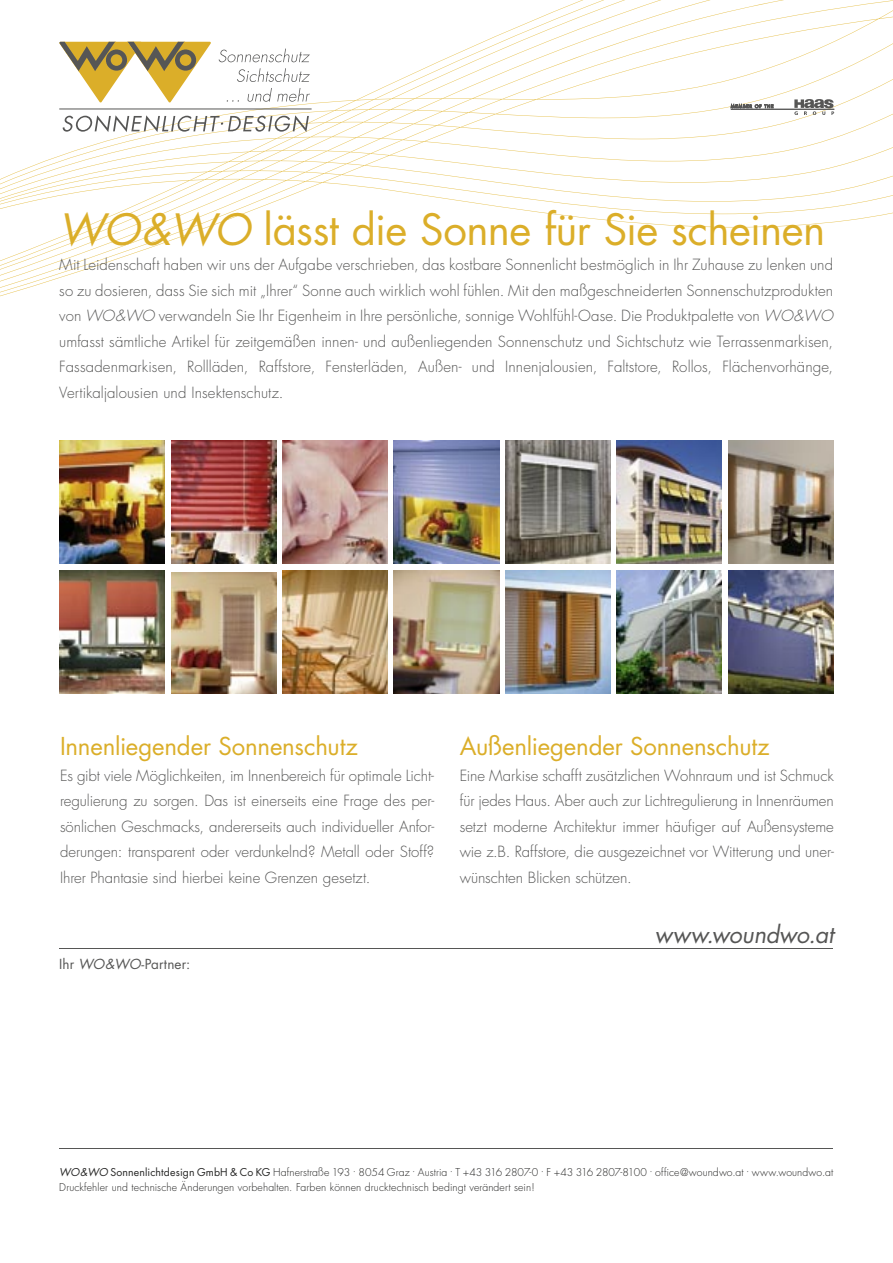
<style>
.page{position:relative;width:893px;height:1263px;background:#fff}
.page>*{position:absolute;margin:0;border:0;box-sizing:border-box;transform-origin:0 0}
.t1{font:42px "Futura";letter-spacing:-.01em;color:#dbae29}
.t2{font:24px "Futura";letter-spacing:-.005em;color:#dbae29}
.t3{font:italic 23.4px "Futura";letter-spacing:-.005em;color:#565655}
.t4{font:300 15px/25.5px "Futura";color:#565655;text-align:justify}
.t5{font:13.5px "Futura";letter-spacing:.005em;color:#565655}
.t6{font:300 10.5px/15px "Futura";letter-spacing:.01em;color:#262625}
.s1{font-style:italic}
.s2{font-weight:400;font-style:italic}
.s3{font-weight:400}
</style>
<div class="page">
<svg style="left:0;top:0;width:893px;height:296px"></svg>
<hr style="left:59px;top:948px;width:774px;height:1px;background:#565655">
<hr style="left:59px;top:1148px;width:774px;height:1px;background:#565655">
<hr style="left:731px;top:109px;width:103px;height:1px;background:#565655">
<svg style="left:794px;top:99px;width:40px;height:16px"></svg>
<svg style="left:731px;top:104px;width:42px;height:4px"></svg>
<hr style="left:59px;top:109px;width:253px;height:1px;background:#565655">
<svg style="left:59px;top:42px;width:152px;height:61px"></svg>
<svg style="left:219px;top:49px;width:91px;height:13px"></svg>
<svg style="left:237px;top:68px;width:73px;height:14px"></svg>
<svg style="left:227px;top:100px;width:12px;height:2px"></svg>
<svg style="left:247px;top:88px;width:63px;height:14px"></svg>
<svg style="left:63px;top:115px;width:246px;height:17px"></svg>
<img style="left:282px;top:440px;width:106px;height:124px">
<img style="left:60px;top:440px;width:105px;height:124px">
<img style="left:171px;top:440px;width:105px;height:124px">
<img style="left:394px;top:440px;width:105px;height:123px">
<img style="left:617px;top:440px;width:105px;height:124px">
<img style="left:505px;top:440px;width:105px;height:124px">
<img style="left:60px;top:570px;width:105px;height:124px">
<img style="left:171px;top:573px;width:105px;height:121px">
<img style="left:282px;top:570px;width:106px;height:124px">
<img style="left:617px;top:570px;width:105px;height:124px">
<img style="left:505px;top:570px;width:105px;height:124px">
<img style="left:394px;top:570px;width:105px;height:124px">
<img style="left:728px;top:440px;width:105px;height:124px">
<img style="left:728px;top:570px;width:105px;height:124px">
<h1 class="t1" style="left:59px;top:202px;width:767px"><span class="s1">WO&amp;WO</span> lässt die Sonne für Sie scheinen</h1>
<p class="t4" style="left:59px;top:252px;width:775px">Mit Leidenschaft haben wir uns der Aufgabe verschrieben, das kostbare Sonnenlicht bestmöglich in Ihr Zuhause zu lenken und so zu dosieren, dass Sie sich mit „Ihrer“ Sonne auch wirklich wohl fühlen. Mit den maßgeschneiderten Sonnenschutzprodukten von <span class="s1">WO&amp;WO</span> verwandeln Sie Ihr Eigenheim in Ihre persönliche, sonnige Wohlfühl-Oase. Die Produktpalette von <span class="s1">WO&amp;WO </span>umfasst sämtliche Artikel für zeitgemäßen innen- und außenliegenden Sonnenschutz und Sichtschutz wie Terrassenmarkisen, Fassadenmarkisen, Rollläden, Raffstore, Fensterläden, Außen- und Innenjalousien, Faltstore, Rollos, Flächenvorhänge, Vertikaljalousien und Insektenschutz.</p>
<h2 class="t2" style="left:60px;top:731px;width:299px">Innenliegender Sonnenschutz</h2>
<p class="t4" style="left:60px;top:762px;width:376px">Es gibt viele Möglichkeiten, im Innenbereich für optimale Licht&shy;regulierung zu sorgen. Das ist einerseits eine Frage des per&shy;sönlichen Geschmacks, andererseits auch individueller Anfor&shy;derungen: transparent oder verdunkelnd? Metall oder Stoff?<br>Ihrer Phantasie sind hierbei keine Grenzen gesetzt.</p>
<p class="t5" style="left:59px;top:955px;width:133px">Ihr <span class="s1">WO&amp;WO</span>-Partner:</p>
<h2 class="t2" style="left:460px;top:731px;width:311px">Außenliegender Sonnenschutz</h2>
<p class="t4" style="left:460px;top:762px;width:376px">Eine Markise schafft zusätzlichen Wohnraum und ist Schmuck für jedes Haus. Aber auch zur Lichtregulierung in Innenräumen setzt moderne Architektur immer häufiger auf Außensysteme wie z.B. Raffstore, die ausgezeichnet vor Witterung und uner&shy;wünschten Blicken schützen.</p>
<h3 class="t3" style="left:655px;top:920px;width:181px">www.woundwo.at</h3>
<p class="t6" style="left:59px;top:1165px;width:775px"><span class="s2">WO&amp;WO</span> <span class="s3">Sonnenlichtdesign GmbH &amp; Co KG</span> Hafnerstraße 193 . 8054 Graz . Austria . T +43 316 2807-0 . F +43 316 2807-8100 . office@woundwo.at . www.woundwo.at<br>Druckfehler und technische Änderungen vorbehalten. Farben können drucktechnisch bedingt verändert sein!</p>
</div>
